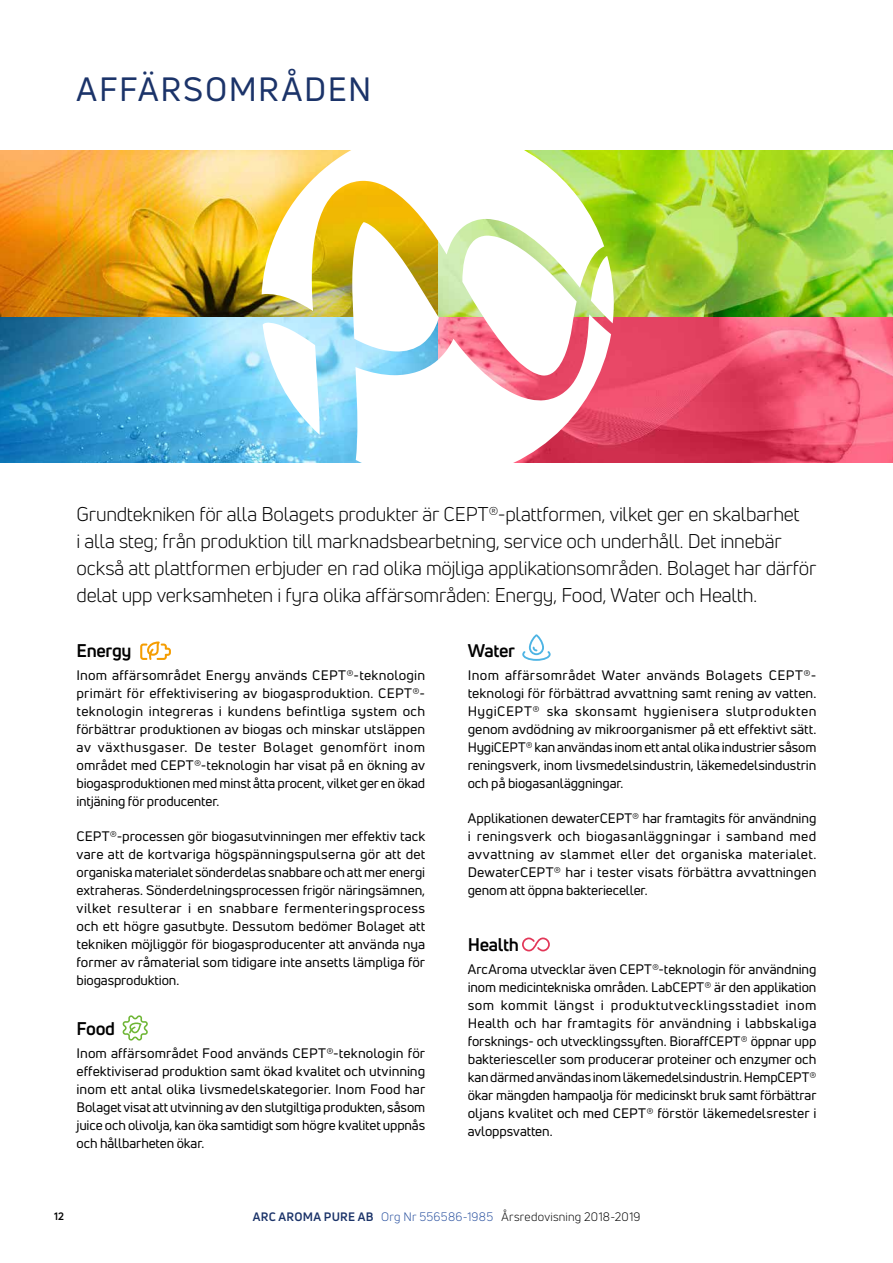
<style>
.page{position:relative;width:893px;height:1263px;background:#fff}
.page>*{position:absolute;margin:0;border:0;box-sizing:border-box;transform-origin:0 0}
.t1{font:33px "Uni Neue";letter-spacing:.055em;color:#1b3369}
.t2{font:19.5px/27px "Uni Neue";letter-spacing:-.015em;color:#000}
.t3{font:700 18px "Uni Neue";letter-spacing:-.02em;color:#000}
.t4{font:13.5px/18px "Uni Neue";letter-spacing:-.005em;color:#000;text-align:justify}
.t5{font:12px "Uni Neue";letter-spacing:.02em;color:#000}
.t6{font:700 10.5px "Uni Neue";color:#000}
.s1{font-weight:700;color:#1b3369}
.s2{color:#274f9e}
</style>
<div class="page">
<img style="left:0;top:151px;width:352px;height:166px">
<img style="left:0;top:317px;width:893px;height:145px">
<img style="left:604px;top:151px;width:289px;height:173px">
<svg style="left:522px;top:937px;width:28px;height:14px"></svg>
<svg style="left:263px;top:322px;width:57px;height:113px"></svg>
<svg style="left:262px;top:150px;width:342px;height:161px"></svg>
<svg style="left:352px;top:222px;width:262px;height:241px"></svg>
<svg style="left:122px;top:1015px;width:26px;height:25px"></svg>
<svg style="left:140px;top:641px;width:31px;height:19px"></svg>
<svg style="left:522px;top:634px;width:29px;height:27px"></svg>
<h1 class="t1" style="left:77px;top:69px;width:296px">AFFÄRSOMRÅDEN</h1>
<p class="t2" style="left:77px;top:500px;width:741px">Grundtekniken för alla Bolagets produkter är CEPT®-plattformen, vilket ger en skalbarhet<br>i alla steg; från produktion till marknadsbearbetning, service och underhåll. Det innebär också att plattformen erbjuder en rad olika möjliga applikationsområden. Bolaget har därför delat upp verksamheten i fyra olika affärsområden: Energy, Food, Water och Health.</p>
<h3 class="t3" style="left:77px;top:640px;width:56px">Energy</h3>
<p class="t4" style="left:77px;top:666px;width:350px">Inom affärsområdet Energy används CEPT®-teknologin primärt för effektivisering av biogasproduktion. CEPT®- teknologin integreras i kundens befintliga system och förbättrar produktionen av biogas och minskar utsläppen av växthusgaser. De tester Bolaget genomfört inom området med CEPT®-teknologin har visat på en ökning av biogasproduktionen med minst åtta procent, vilket ger en ökad intjäning för producenter.</p>
<p class="t4" style="left:77px;top:827px;width:350px">CEPT®-processen gör biogasutvinningen mer effektiv tack vare att de kortvariga högspänningspulserna gör att det organiska materialet sönderdelas snabbare och att mer energi extraheras. Sönderdelningsprocessen frigör näringsämnen, vilket resulterar i en snabbare fermenteringsprocess och ett högre gasutbyte. Dessutom bedömer Bolaget att tekniken möjliggör för biogasproducenter att använda nya former av råmaterial som tidigare inte ansetts lämpliga för biogasproduktion.</p>
<h3 class="t3" style="left:77px;top:1018px;width:40px">Food</h3>
<p class="t4" style="left:77px;top:1044px;width:350px">Inom affärsområdet Food används CEPT®-teknologin för effektiviserad produktion samt ökad kvalitet och utvinning inom ett antal olika livsmedelskategorier. Inom Food har Bolaget visat att utvinning av den slutgiltiga produkten, såsom juice och olivolja, kan öka samtidigt som högre kvalitet uppnås och hållbarheten ökar.</p>
<h3 class="t3" style="left:468px;top:640px;width:49px">Water</h3>
<p class="t4" style="left:468px;top:666px;width:350px">Inom affärsområdet Water används Bolagets CEPT®- teknologi för förbättrad avvattning samt rening av vatten.<br>HygiCEPT® ska skonsamt hygienisera slutprodukten genom avdödning av mikroorganismer på ett effektivt sätt.<br>HygiCEPT® kan användas inom ett antal olika industrier såsom reningsverk, inom livsmedelsindustrin, läkemedelsindustrin och på biogasanläggningar.</p>
<p class="t4" style="left:468px;top:809px;width:350px">Applikationen dewaterCEPT® har framtagits för användning i reningsverk och biogasanläggningar i samband med avvattning av slammet eller det organiska materialet.<br>DewaterCEPT® har i tester visats förbättra avvattningen genom att öppna bakterieceller.</p>
<h3 class="t3" style="left:468px;top:934px;width:53px">Health</h3>
<p class="t4" style="left:468px;top:960px;width:350px">ArcAroma utvecklar även CEPT®-teknologin för användning inom medicintekniska områden. LabCEPT® är den applikation som kommit längst i produktutvecklingsstadiet inom Health och har framtagits för användning i labbskaliga forsknings- och utvecklingssyften. BioraffCEPT® öppnar upp bakteriesceller som producerar proteiner och enzymer och kan därmed användas inom läkemedelsindustrin. HempCEPT® ökar mängden hampaolja för medicinskt bruk samt förbättrar oljans kvalitet och med CEPT® förstör läkemedelsrester i avloppsvatten.</p>
<p class="t6" style="left:54px;top:1209px;width:12px">12</p>
<p class="t5" style="left:253px;top:1209px;width:389px"><span class="s1">ARC AROMA PURE AB</span> <span class="s2">Org Nr 556586-1985</span> Årsredovisning 2018-2019</p>
</div>
